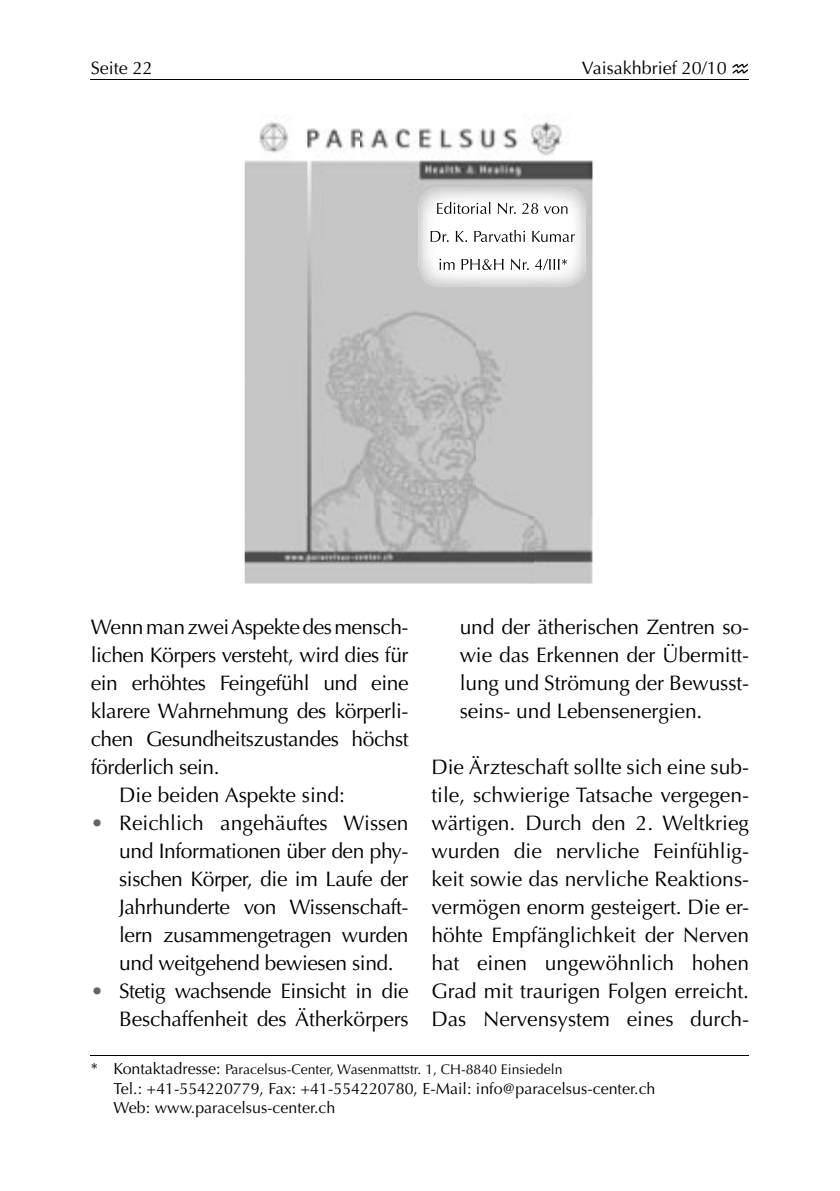
<style>
.page{position:relative;width:840px;height:1191px;background:#fff}
.page>*{position:absolute;margin:0;border:0;box-sizing:border-box;transform-origin:0 0}
.t1{font:21px/28px "Optima";letter-spacing:-.02em;color:#000;text-align:justify}
.t2{font:21px "Optima";color:#000}
.t3{font:18px "Optima";color:#000}
.t4{font:16px/19.2px "Optima";color:#000}
.t5{font:14px "Optima";color:#000}
.s1{font-family:"Glyphs"}
.s2{color:#636363}
.s3{font-size:16px}
</style>
<div class="page">
<hr style="left:91px;top:79px;width:657px;height:1px;background:#000">
<svg style="left:244px;top:121px;width:348px;height:463px;fill:#c6c6c6"></svg>
<img style="left:418px;top:187px;width:167px;height:99px">
<img style="left:437px;top:202px;width:131px;height:12px">
<img style="left:430px;top:230px;width:145px;height:12px">
<img style="left:439px;top:259px;width:15px;height:11px">
<svg style="left:461px;top:259px;width:7px;height:11px"></svg>
<img style="left:470px;top:259px;width:34px;height:11px">
<img style="left:504px;top:259px;width:26px;height:11px">
<svg style="left:534px;top:259px;width:8px;height:11px"></svg>
<img style="left:542px;top:259px;width:17px;height:11px">
<svg style="left:561px;top:259px;width:5px;height:6px"></svg>
<hr style="left:91px;top:1054px;width:657px;height:1px;background:#000">
<p class="t3" style="left:91px;top:57px;width:64px">Seite 22</p>
<p class="t3" style="left:581px;top:57px;width:169px">Vaisakhbrief 20/10 <span class="s1">-</span></p>
<p class="t1" style="left:91px;top:613px;width:319px">Wenn man zwei Aspekte des mensch-</p>
<p class="t1" style="left:91px;top:641px;width:319px">lichen Körpers versteht, wird dies für</p>
<p class="t1" style="left:91px;top:669px;width:319px">ein erhöhtes Feingefühl und eine</p>
<p class="t1" style="left:91px;top:697px;width:319px">klarere Wahr neh mung des körperli-</p>
<p class="t1" style="left:91px;top:725px;width:319px">chen Ge sund heits zu stan des höchst</p>
<p class="t1" style="left:91px;top:753px;width:130px">förderlich sein.</p>
<p class="t2" style="left:119px;top:782px;width:227px">Die beiden Aspekte sind:</p>
<p class="t1" style="left:119px;top:809px;width:291px;text-indent:-28px"><span class="s2">•</span> Reichlich angehäuftes Wissen und Informationen über den phy&shy;si schen Körper, die im Laufe der Jahrhunderte von Wis sen schaft&shy;lern zusammengetragen wur den und weitgehend bewiesen sind.</p>
<p class="t1" style="left:91px;top:977px;width:319px;text-align:right"><span class="s2">•</span> Stetig wachsende Einsicht in die<br>Beschaffenheit des Äther kör pers</p>
<p class="t1" style="left:459px;top:613px;width:291px">und der ätherischen Zen tren so&shy;wie das Erkennen der Über mitt&shy;lung und Strömung der Be wusst&shy;seins- und Lebens ener gien.</p>
<p class="t1" style="left:431px;top:753px;width:319px">Die Ärzteschaft sollte sich eine sub&shy;tile, schwierige Tatsache vergegen&shy;wärtigen. Durch den 2. Welt krieg wurden die nervliche Fein fühlig&shy;keit sowie das nervliche Re ak tions&shy;ver mö gen enorm gesteigert. Die er&shy;höhte Empfänglichkeit der Nerven hat einen ungewöhnlich hohen Grad mit traurigen Folgen erreicht.<br>Das Nervensystem eines durch-</p>
<p class="t5" style="left:91px;top:1061px;width:473px"><span class="s3">* Kontaktadresse:</span> Paracelsus-Center, Wasenmattstr. 1, CH-8840 Einsiedeln</p>
<p class="t4" style="left:113px;top:1078px;width:543px">Tel.: +41-554220779, Fax: +41-554220780, E-Mail: info@paracelsus-center.ch<br>Web: www.paracelsus-center.ch</p>
</div>
